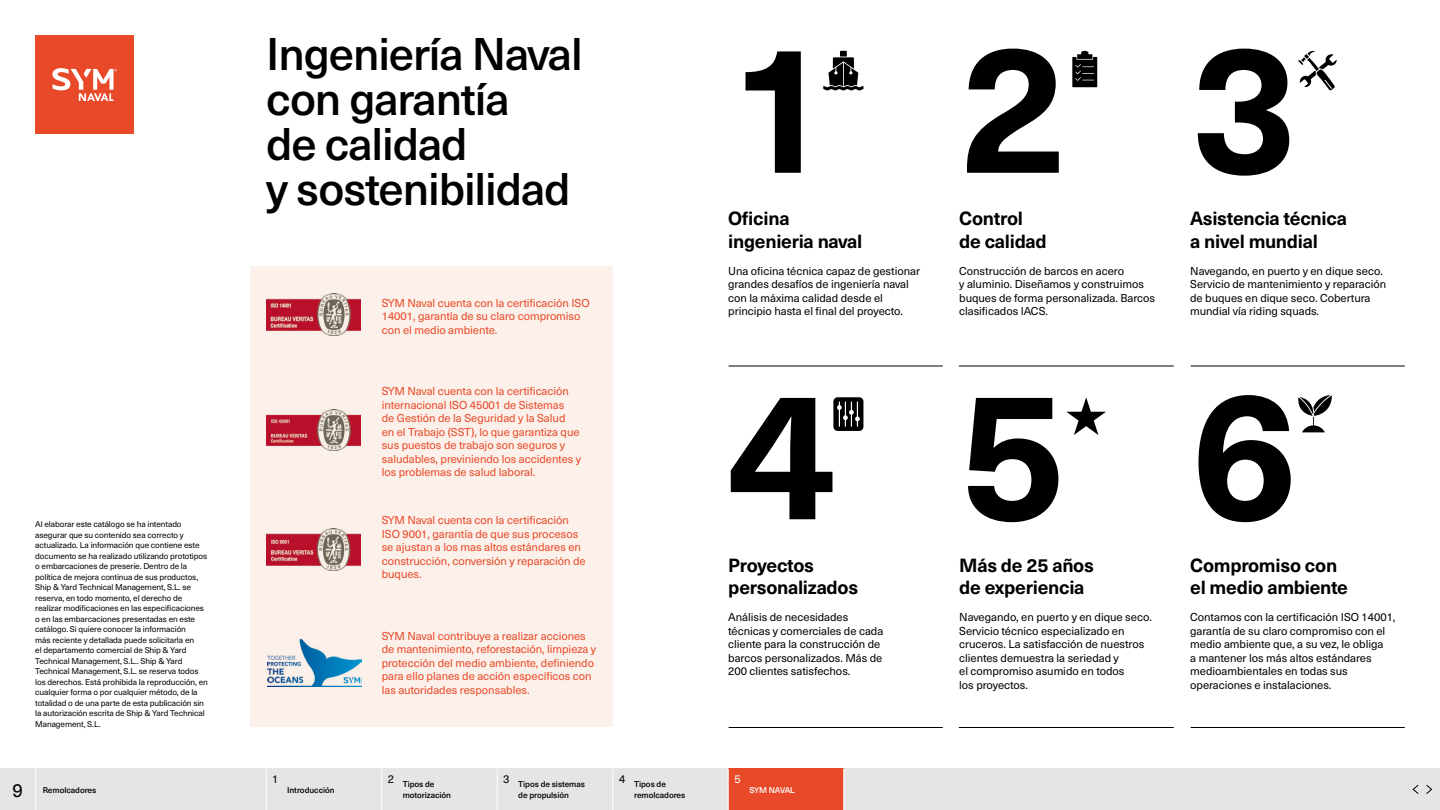
<style>
.page{position:relative;width:1440px;height:810px;background:#fff}
.page>*{position:absolute;margin:0;border:0;box-sizing:border-box;transform-origin:0 0}
.t1{font:700 180px/346.5px "Neue Haas Unica W1 G";color:#000}
.t2{font:500 45px/45px "Neue Haas Unica W1 G";letter-spacing:-.025em;color:#000}
.t3{font:700 18.75px/22.5px "Neue Haas Unica W1 G";letter-spacing:-.015em;color:#000}
.t4{font:18.75px "Neue Haas Unica W1 G";color:#000}
.t5{font:11.25px/13.5px "Neue Haas Unica W1 G";letter-spacing:-.005em;color:#000}
.t6{font:11.25px/13.5px "Neue Haas Unica W1 G";letter-spacing:-.005em;color:#e74929}
.t7{font:11.25px "Neue Haas Unica W1 G";color:#fff}
.t8{font:8.25px/10.5px "Neue Haas Unica W1 G";letter-spacing:-.015em;color:#000}
.t9{font:500 8.25px/10.5px "Neue Haas Unica W1 G";letter-spacing:-.01em;color:#000}
.t10{font:500 8.25px "Neue Haas Unica W1 G";letter-spacing:-.04em;color:#fff}
</style>
<div class="page">
<div style="left:35px;top:35px;width:99px;height:99px;background:#e74929"></div>
<svg style="left:52px;top:68px;width:65px;height:33px"></svg>
<div style="left:250px;top:266px;width:363px;height:461px;background:#fcf1ea"></div>
<svg style="left:1072px;top:51px;width:25px;height:36px"></svg>
<svg style="left:1298px;top:51px;width:39px;height:39px"></svg>
<svg style="left:833px;top:397px;width:30px;height:34px"></svg>
<svg style="left:1066px;top:397px;width:40px;height:38px"></svg>
<svg style="left:823px;top:51px;width:40px;height:40px"></svg>
<svg style="left:1298px;top:395px;width:34px;height:37px"></svg>
<img style="left:266px;top:409px;width:94px;height:42px">
<img style="left:266px;top:529px;width:95px;height:42px">
<img style="left:267px;top:639px;width:95px;height:47px">
<img style="left:266px;top:293px;width:95px;height:42px">
<hr style="left:729px;top:366px;width:214px;height:1px;background:#000">
<hr style="left:729px;top:727px;width:214px;height:1px;background:#000">
<hr style="left:959px;top:366px;width:215px;height:1px;background:#000">
<hr style="left:959px;top:727px;width:215px;height:1px;background:#000">
<hr style="left:1191px;top:366px;width:214px;height:1px;background:#000">
<hr style="left:1191px;top:727px;width:214px;height:1px;background:#000">
<div style="left:0;top:769px;width:1440px;height:41px;background:#e5e5e5"></div>
<hr style="left:35px;top:769px;width:1px;height:41px;background:#fff">
<hr style="left:266px;top:769px;width:1px;height:41px;background:#fff">
<hr style="left:381px;top:769px;width:1px;height:41px;background:#fff">
<hr style="left:497px;top:769px;width:1px;height:41px;background:#fff">
<hr style="left:612px;top:769px;width:1px;height:41px;background:#fff">
<div style="left:729px;top:769px;width:21px;height:41px;background:#e74929"></div>
<div style="left:750px;top:769px;width:94px;height:41px;background:#e74929"></div>
<hr style="left:728px;top:769px;width:1px;height:41px;background:#fff">
<hr style="left:843px;top:769px;width:1px;height:41px;background:#fff">
<p class="t8" style="left:35px;top:519px;width:174px">Al elaborar este catálogo se ha intentado asegurar que su contenido sea correcto y actualizado. La información que contiene este documento se ha realizado utilizando prototipos o embarcaciones de preserie. Dentro de la política de mejora continua de sus productos, Ship &amp; Yard Technical Management, S.L. se reserva, en todo momento, el derecho de realizar modificaciones en las especificaciones o en las embarcaciones presentadas en este catálogo. Si quiere conocer la información<br>más reciente y detallada puede solicitarla en<br>el departamento comercial de Ship &amp; Yard Technical Management, S.L.. Ship &amp; Yard Technical Management, S.L. se reserva todos los derechos. Está prohibida la reproducción, en cualquier forma o por cualquier método, de la totalidad o de una parte de esta publicación sin la autorización escrita de Ship &amp; Yard Technical Management, S.L.</p>
<h3 class="t4" style="left:12px;top:776px;width:12px">9</h3>
<p class="t9" style="left:43px;top:784px;width:55px">Remolcadores</p>
<h2 class="t2" style="left:266px;top:28px;width:318px">Ingeniería Naval con garantía<br>de calidad<br>y sostenibilidad</h2>
<p class="t5" style="left:272px;top:772px;width:8px">1</p>
<p class="t9" style="left:287px;top:784px;width:49px">Introducción</p>
<p class="t6" style="left:382px;top:295px;width:209px">SYM Naval cuenta con la certificación ISO<br>14001, garantía de su claro compromiso con el medio ambiente.</p>
<p class="t6" style="left:382px;top:384px;width:201px">SYM Naval cuenta con la certificación internacional ISO 45001 de Sistemas<br>de Gestión de la Seguridad y la Salud<br>en el Trabajo (SST), lo que garantiza que sus puestos de trabajo son seguros y saludables, previniendo los accidentes y los problemas de salud laboral.</p>
<p class="t6" style="left:382px;top:513px;width:206px">SYM Naval cuenta con la certificación ISO 9001, garantía de que sus procesos se ajustan a los mas altos estándares en construcción, conversión y reparación de buques.</p>
<p class="t6" style="left:382px;top:628px;width:216px">SYM Naval contribuye a realizar acciones de mantenimiento, reforestación, limpieza y protección del medio ambiente, definiendo para ello planes de acción específicos con las autoridades responsables.</p>
<p class="t5" style="left:388px;top:772px;width:8px">2</p>
<p class="t5" style="left:503px;top:772px;width:8px">3</p>
<p class="t5" style="left:619px;top:772px;width:8px">4</p>
<p class="t9" style="left:403px;top:779px;width:50px">Tipos de motorización</p>
<p class="t9" style="left:518px;top:779px;width:68px">Tipos de sistemas de propulsión</p>
<p class="t9" style="left:634px;top:779px;width:53px">Tipos de remolcadores</p>
<h1 class="t1" style="left:728px;top:-76px;width:109px">1<br>4</h1>
<h1 class="t1" style="left:959px;top:-76px;width:109px">2<br>5</h1>
<h1 class="t1" style="left:1190px;top:-76px;width:109px">3<br>6</h1>
<h3 class="t3" style="left:728px;top:206px;width:136px">Oficina ingenieria naval</h3>
<h3 class="t3" style="left:959px;top:206px;width:89px">Control de calidad</h3>
<h3 class="t3" style="left:1190px;top:206px;width:158px">Asistencia técnica a nivel mundial</h3>
<p class="t5" style="left:959px;top:263px;width:197px">Construcción de barcos en acero<br>y aluminio. Diseñamos y construimos buques de forma personalizada. Barcos clasificados IACS.</p>
<p class="t5" style="left:728px;top:263px;width:193px">Una oficina técnica capaz de gestionar grandes desafíos de ingeniería naval con la máxima calidad desde el principio hasta el final del proyecto.</p>
<p class="t5" style="left:1190px;top:263px;width:198px">Navegando, en puerto y en dique seco.<br>Servicio de mantenimiento y reparación de buques en dique seco. Cobertura mundial vía riding squads.</p>
<h3 class="t3" style="left:728px;top:553px;width:132px">Proyectos personalizados</h3>
<h3 class="t3" style="left:959px;top:553px;width:136px">Más de 25 años de experiencia</h3>
<h3 class="t3" style="left:1190px;top:553px;width:159px">Compromiso con el medio ambiente</h3>
<p class="t5" style="left:728px;top:610px;width:157px">Análisis de necesidades técnicas y comerciales de cada cliente para la construcción de barcos personalizados. Más de<br>200 clientes satisfechos.</p>
<p class="t5" style="left:1190px;top:610px;width:207px">Contamos con la certificación ISO 14001, garantía de su claro compromiso con el medio ambiente que, a su vez, le obliga<br>a mantener los más altos estándares medioambientales en todas sus operaciones e instalaciones.</p>
<p class="t5" style="left:959px;top:610px;width:194px">Navegando, en puerto y en dique seco.<br>Servicio técnico especializado en cruceros. La satisfacción de nuestros clientes demuestra la seriedad y<br>el compromiso asumido en todos<br>los proyectos.</p>
<p class="t7" style="left:735px;top:771px;width:8px">5</p>
<p class="t10" style="left:750px;top:783px;width:47px">SYM NAVAL</p>
</div>
